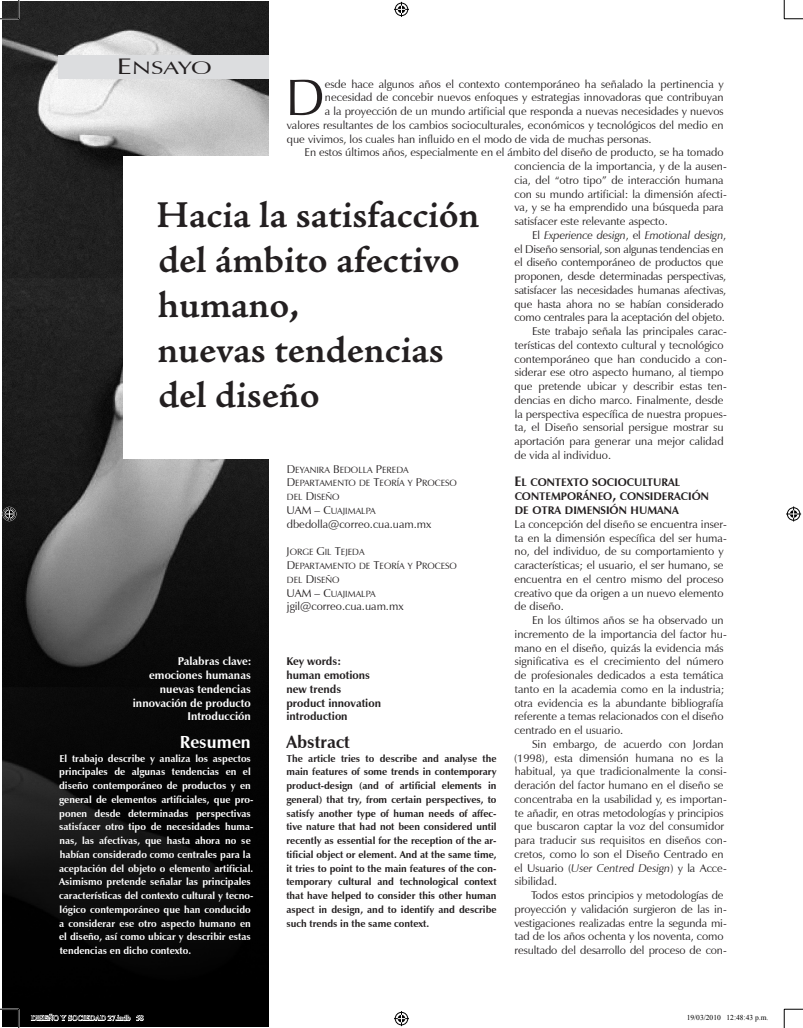
<style>
.page{position:relative;width:803px;height:1028px;background:#fff}
.page>*{position:absolute;margin:0;border:0;box-sizing:border-box;transform-origin:0 0}
.CAPITULAR{font:51.5px "Zapf Humanist 601 BT";color:#231f20}
.t1{font:37.5px/45px "Adobe Jenson Pro Semibold Capt";color:#231f20}
.Secciones{font:18px "Zapf Humanist 601 BT Roman SC800";letter-spacing:-.01em;color:#231f20;scale:1.4 1}
.ABSTRACT_TIT{font:700 17.5px "Zapf Humanist 601 BT";color:#231f20}
.RESUMEN_TIT{font:700 17.5px "Zapf Humanist 601 BT";color:#fff}
.CUERPO_DE_TEXTO{font:11.25px/13.8px "Zapf Humanist 601 BT";color:#231f20}
.CAPITULAR-2{font:11.25px "Zapf Humanist 601 BT";color:#231f20}
.CUERPO_DE_TEXTO_SIN{font:11.25px/13.8px "Zapf Humanist 601 BT";color:#231f20}
.PALABRAS_CLAVE{font:700 11.25px "Zapf Humanist 601 BT";color:#fff}
.KEYWORDS{font:700 11.25px "Zapf Humanist 601 BT";color:#231f20}
.CREDITO{font:11.25px "Zapf Humanist 601 BT Roman SC800";color:#231f20}
.SUBTITULOS_1{font:11px/13.8px "Zapf Humanist 601 BT Bold SC800";color:#231f20}
.RESUMEN{font:700 10px/13.8px "Zapf Humanist 601 BT";color:#fff}
.ABSTRACT{font:700 10px/13.8px "Zapf Humanist 601 BT";color:#231f20;text-align:justify}
.CREDITO-2{font:9px "Zapf Humanist 601 BT Roman SC800";color:#231f20}
.t2{font:7.5px "Times New Roman";color:#000}
.s1{font-size:22.5px}
.s2{font-style:italic}
.s3{font-size:13.75px}
.s4{font-size:11.25px}
</style>
<div class="page">
<img style="left:3px;top:1px;width:266px;height:1025px">
<div style="left:124px;top:156px;width:390px;height:303px;background:#fff"></div>
<div style="left:59px;top:55px;width:210px;height:24px;background:#dcdddf"></div>
<svg style="left:0;top:0;width:20px;height:20px"></svg>
<svg style="left:0;top:1008px;width:20px;height:20px"></svg>
<svg style="left:783px;top:0;width:19px;height:20px"></svg>
<svg style="left:783px;top:1008px;width:19px;height:20px"></svg>
<svg style="left:394px;top:2px;width:15px;height:15px"></svg>
<svg style="left:394px;top:1011px;width:15px;height:15px"></svg>
<svg style="left:2px;top:506px;width:15px;height:15px"></svg>
<svg style="left:786px;top:506px;width:15px;height:15px"></svg>
<svg style="left:31px;top:1013px;width:113px;height:8px"></svg>
<p class="Secciones" style="left:117px;top:57px;width:69px"><span class="s1">E</span> NSAYO</p>
<p class="CAPITULAR" style="left:285px;top:65px;width:40px">D</p>
<p class="CAPITULAR-2" style="left:325px;top:77px;width:400px">esde hace algunos años el contexto contemporáneo ha señalado la pertinencia y</p>
<p class="CAPITULAR-2" style="left:325px;top:90px;width:400px">necesidad de concebir nuevos enfoques y estrategias innovadoras que contribuyan</p>
<p class="CAPITULAR-2" style="left:325px;top:104px;width:400px">a la proyección de un mundo artificial que responda a nuevas necesidades y nuevos</p>
<p class="CAPITULAR-2" style="left:287px;top:118px;width:438px">valores resultantes de los cambios socioculturales, económicos y tecnológicos del medio en</p>
<p class="CAPITULAR-2" style="left:287px;top:132px;width:366px">que vivimos, los cuales han influido en el modo de vida de muchas personas.</p>
<p class="CUERPO_DE_TEXTO" style="left:514px;top:146px;width:214px;text-indent:-210px">En estos últimos años, especialmente en el ámbito del diseño de producto, se ha tomado conciencia de la importancia, y de la ausen&shy;cia, del “otro tipo” de interacción humana con su mundo artificial: la dimensión afecti&shy;va, y se ha emprendido una búsqueda para satisfacer este relevante aspecto.</p>
<p class="CUERPO_DE_TEXTO" style="left:514px;top:228px;width:213px;text-indent:18px">El <span class="s2">Experience design</span>, el <span class="s2">Emotional design</span>, el Diseño sensorial, son algunas tendencias en el diseño contemporáneo de productos que proponen, desde determinadas perspectivas, satisfacer las necesidades humanas afectivas, que hasta ahora no se habían considerado como centrales para la aceptación del objeto.</p>
<p class="CUERPO_DE_TEXTO" style="left:514px;top:324px;width:214px;text-indent:18px">Este trabajo señala las principales carac&shy;terísticas del contexto cultural y tecnológico contemporáneo que han conducido a con&shy;siderar ese otro aspecto humano, al tiempo que pretende ubicar y describir estas ten&shy;dencias en dicho marco. Finalmente, desde la perspectiva específica de nuestra propues&shy;ta, el Diseño sensorial persigue mostrar su aportación para generar una mejor calidad de vida al individuo.</p>
<p class="SUBTITULOS_1" style="left:514px;top:476px;width:167px"><span class="s3">E</span>L CONTEXTO SOCIOCULTURAL<br>CONTEM</p>
<p class="t1" style="left:156px;top:194px;width:325px">Hacia la satisfacción del ámbito afectivo humano,</p>
<p class="t1" style="left:157px;top:329px;width:288px">nuevas tendencias del diseño</p>
<p class="CREDITO-2" style="left:287px;top:464px;width:123px"><span class="s4">D</span>EYANIRA <span class="s4">B</span> EDOLLA <span class="s4">P</span>EREDA</p>
<p class="CREDITO-2" style="left:287px;top:478px;width:172px"><span class="s4">D</span> EPARTAMENTO DE <span class="s4">T</span>EORÍA Y <span class="s4">P</span>ROCESO</p>
<p class="CREDITO-2" style="left:287px;top:491px;width:54px">DEL <span class="s4">D</span>ISEÑO</p>
<p class="CREDITO" style="left:286px;top:503px;width:9px">UAM</p>
<p class="CREDITO-2" style="left:314px;top:505px;width:62px"><span class="s4">– C</span>UAJIMALPA</p>
<p class="CUERPO_DE_TEXTO_SIN" style="left:287px;top:517px;width:146px">dbedolla@correo.cua.uam.mx</p>
<p class="CREDITO-2" style="left:286px;top:546px;width:80px"><span class="s4">J</span>ORGE <span class="s4">G</span>IL <span class="s4">T</span>EJEDA</p>
<p class="CREDITO-2" style="left:287px;top:560px;width:172px"><span class="s4">D</span> EPARTAMENTO DE <span class="s4">T</span>EORÍA Y <span class="s4">P</span>ROCESO</p>
<p class="CREDITO-2" style="left:287px;top:574px;width:54px">DEL <span class="s4">D</span>ISEÑO</p>
<p class="CREDITO" style="left:286px;top:585px;width:9px">UAM</p>
<p class="CREDITO-2" style="left:314px;top:588px;width:62px"><span class="s4">– C</span>UAJIMALPA</p>
<p class="CUERPO_DE_TEXTO_SIN" style="left:287px;top:599px;width:118px">jgil@correo.cua.uam.mx</p>
<p class="SUBTITULOS_1" style="left:514px;top:489px;width:196px;text-indent:159px">ACIÓN<br>DE OTRA DIMENSIÓN HUMANA</p>
<p class="CUERPO_DE_TEXTO_SIN" style="left:514px;top:517px;width:214px">La concepción del diseño se encuentra inser&shy;ta en la dimensión específica del ser huma&shy;no, del individuo, de su comportamiento y características; el usuario, el ser humano, se encuentra en el centro mismo del proceso creativo que da origen a un nuevo elemento de diseño.</p>
<p class="CUERPO_DE_TEXTO" style="left:514px;top:613px;width:214px;text-indent:18px">En los últimos años se ha observado un incremento de la importancia del factor hu&shy;mano en el diseño, quizás la evidencia más significativa es el crecimiento del número de profesionales dedicados a esta temática tanto en la academia como en la industria; otra evidencia es la abundante bibliografía referente a temas relacionados con el diseño centrado en el usuario.</p>
<p class="CUERPO_DE_TEXTO" style="left:514px;top:737px;width:214px;text-indent:18px">Sin embargo, de acuerdo con Jordan (1998), esta dimensión humana no es la habitual, ya que tradicionalmente la consi&shy;deración del factor humano en el diseño se concentraba en la usabilidad y, es importan&shy;te añadir, en otras metodologías y principios que buscaron captar la voz del consumidor para traducir sus requisitos en diseños con&shy;cretos, como lo son el Diseño Centrado en el Usuario (<span class="s2">User Centred Design</span>) y la Acce&shy;sibilidad.</p>
<p class="CUERPO_DE_TEXTO" style="left:514px;top:888px;width:214px;text-indent:17px">Todos estos principios y metodologías de proyección y validación surgieron de las in&shy;vestigaciones realizadas entre la segunda mi&shy;tad de los años ochenta y los noventa, como resultado del desarrollo del proceso de con-</p>
<p class="SUBTITULOS_1" style="left:561px;top:489px;width:101px">PORÁNEO<span class="s3">,</span> CONSIDER</p>
<p class="PALABRAS_CLAVE" style="left:178px;top:654px;width:75px">Palabras clave:</p>
<p class="PALABRAS_CLAVE" style="left:149px;top:668px;width:103px">emociones humanas</p>
<p class="PALABRAS_CLAVE" style="left:160px;top:682px;width:93px">nuevas tendencias</p>
<p class="PALABRAS_CLAVE" style="left:133px;top:695px;width:119px">innovación de producto</p>
<p class="PALABRAS_CLAVE" style="left:187px;top:709px;width:65px">Introducción</p>
<p class="RESUMEN_TIT" style="left:180px;top:731px;width:73px">Resumen</p>
<p class="RESUMEN" style="left:59px;top:751px;width:196px">El trabajo describe y analiza los aspectos principales de algunas tendencias en el diseño contemporáneo de productos y en general de elementos artificiales, que pro&shy;ponen desde determinadas perspectivas satisfacer otro tipo de necesidades huma&shy;nas, las afectivas, que hasta ahora no se habían considerado como centrales para la aceptación del objeto o elemento artificial.<br>Asimismo pretende señalar las principales características del contexto cultural y tecno&shy;lógico contemporáneo que han conducido a considerar ese otro aspecto humano en el diseño, así como ubicar y describir estas tendencias en dicho contexto.</p>
<p class="KEYWORDS" style="left:286px;top:654px;width:56px">Key words:</p>
<p class="KEYWORDS" style="left:286px;top:668px;width:85px">human emotions</p>
<p class="KEYWORDS" style="left:286px;top:682px;width:56px">new trends</p>
<p class="KEYWORDS" style="left:286px;top:695px;width:96px">product innovation</p>
<p class="KEYWORDS" style="left:286px;top:709px;width:63px">introduction</p>
<p class="ABSTRACT_TIT" style="left:286px;top:731px;width:65px">Abstract</p>
<p class="ABSTRACT" style="left:286px;top:751px;width:212px">The article tries to describe and analyse the main features of some trends in contemporary product-design (and of artificial elements in general) that try, from certain perspectives, to satisfy another type of human needs of affec&shy;tive nature that had not been considered until recently as essential for the reception of the ar&shy;tificial object or element. And at the same time, it tries to point to the main features of the con&shy;temporary cultural and technological context that have helped to consider this other human aspect in design, and to identify and describe such trends in the same context.</p>
<p class="t2" style="left:31px;top:1012px;width:114px">DISEÑO Y SOCIEDAD 27.indb 58</p>
<p class="t2" style="left:686px;top:1012px;width:83px">19/03/2010 12:48:43 p.m.</p>
</div>
